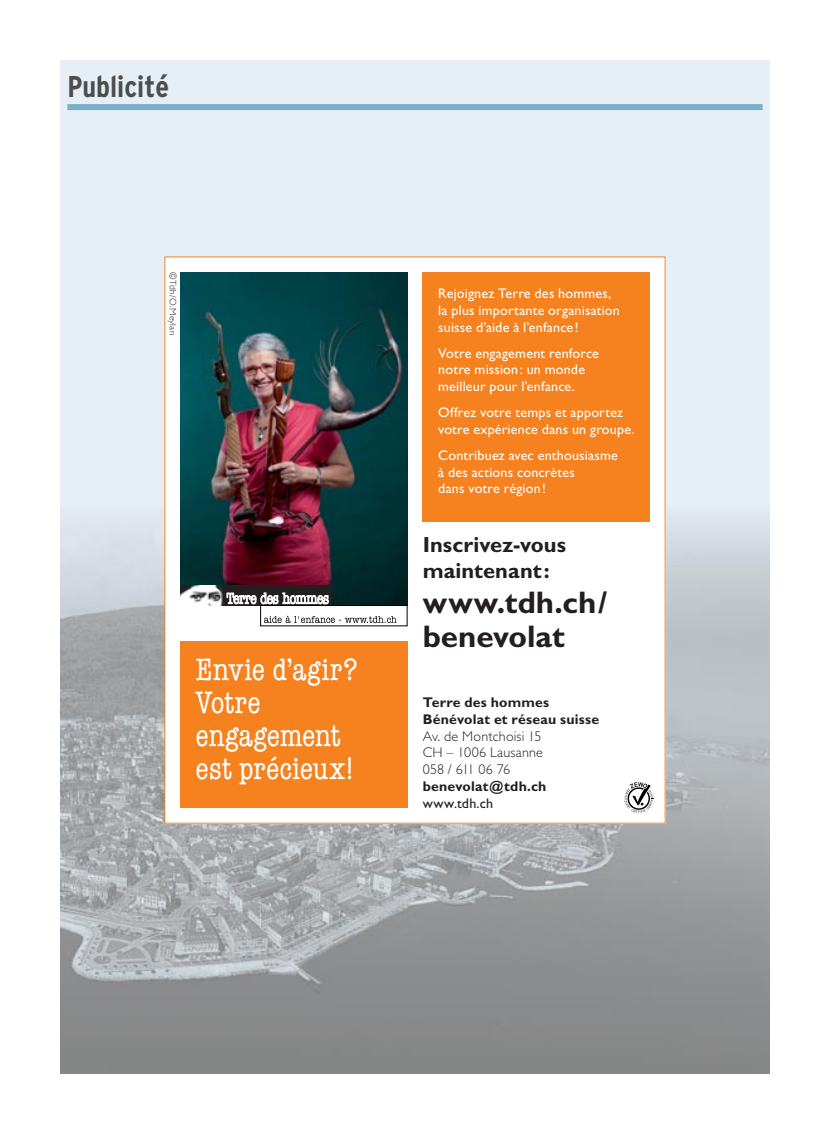
<style>
.page{position:relative;width:830px;height:1134px;background:#fff}
.page>*{position:absolute;margin:0;border:0;box-sizing:border-box;transform-origin:0 0}
.t1{font:31.25px/32.8px "American Typewriter Cond+EHTUVR";letter-spacing:-.005em;color:#fff}
.t2{font:31.25px/34.4px "Gill Sans Bold+TKLQSG";color:#231f20}
.t3{font:700 condensed 30px "Interstate";color:#4d4d4d}
.t4{font:21.88px/26.2px "Gill Sans Bold+TKLQSG";letter-spacing:.005em;color:#231f20}
.t5{font:14px/16.9px "Gill Sans+ADUHOM";letter-spacing:.015em;color:#fff}
.t6{font:14px/16.9px "Gill Sans Bold+TKLQSG";letter-spacing:.015em;color:#231f20}
.t7{font:14px/16.9px "Gill Sans Light+ZZTYXX";letter-spacing:.015em;color:#231f20;text-align:justify}
.t8{font:14px "Gill Sans+ADUHOM";letter-spacing:.015em;color:#231f20}
.t9{font:9.38px "Gill Sans Light+ZZTYXX";letter-spacing:.03em;color:#231f20}
</style>
<div class="page">
<div style="left:60px;top:60px;width:709px;height:1014px;background:#e5eff5"></div>
<img style="left:60px;top:505px;width:709px;height:569px">
<div style="left:67px;top:104px;width:695px;height:6px;background:#7caece"></div>
<div style="left:165px;top:257px;width:499px;height:566px;background:#fff"></div>
<img style="left:180px;top:272px;width:227px;height:333px">
<img style="left:180px;top:585px;width:151px;height:21px">
<svg style="left:227px;top:593px;width:101px;height:11px"></svg>
<div style="left:260px;top:605px;width:147px;height:21px;border:1px solid #000"></div>
<svg style="left:264px;top:616px;width:132px;height:7px"></svg>
<div style="left:180px;top:641px;width:227px;height:167px;background:#f5821f"></div>
<svg style="left:624px;top:782px;width:28px;height:31px"></svg>
<div style="left:422px;top:272px;width:227px;height:249px;background:#f5821f"></div>
<h2 class="t3" style="left:67px;top:75px;width:103px">Publicité</h2>
<p class="t9" style="left:178px;top:272px;width:65px;rotate:90deg">©Tdh/O.Meylan</p>
<h1 class="t1" style="left:195px;top:655px;width:164px">Envie d’agir?<br>Votre engagement est précieux!</h1>
<p class="t5" style="left:438px;top:286px;width:183px">Rejoignez Terre des hommes, la plus importante organisation suisse d’aide à l’enfance!</p>
<p class="t5" style="left:438px;top:345px;width:162px">Votre engagement renforce notre mission: un monde meilleur pour l’enfance.</p>
<p class="t5" style="left:438px;top:405px;width:198px">Offrez votre temps et apportez votre expérience dans un groupe.</p>
<p class="t5" style="left:438px;top:447px;width:181px">Contribuez avec enthousiasme à des actions concrètes<br>dans votre région!</p>
<h3 class="t4" style="left:422px;top:531px;width:145px">Inscrivez-vous maintenant:</h3>
<h1 class="t2" style="left:422px;top:585px;width:186px">www.tdh.ch/ benevolat</h1>
<p class="t6" style="left:422px;top:693px;width:178px">Terre des hommes<br>Bénévolat et réseau suisse</p>
<p class="t7" style="left:422px;top:727px;width:122px">Av. de Montchoisi 15<br>CH – 1006 Lausanne 058 / 611 06 76</p>
<p class="t6" style="left:422px;top:778px;width:125px">benevolat@tdh.ch</p>
<p class="t8" style="left:422px;top:797px;width:72px">www.tdh.ch</p>
</div>
